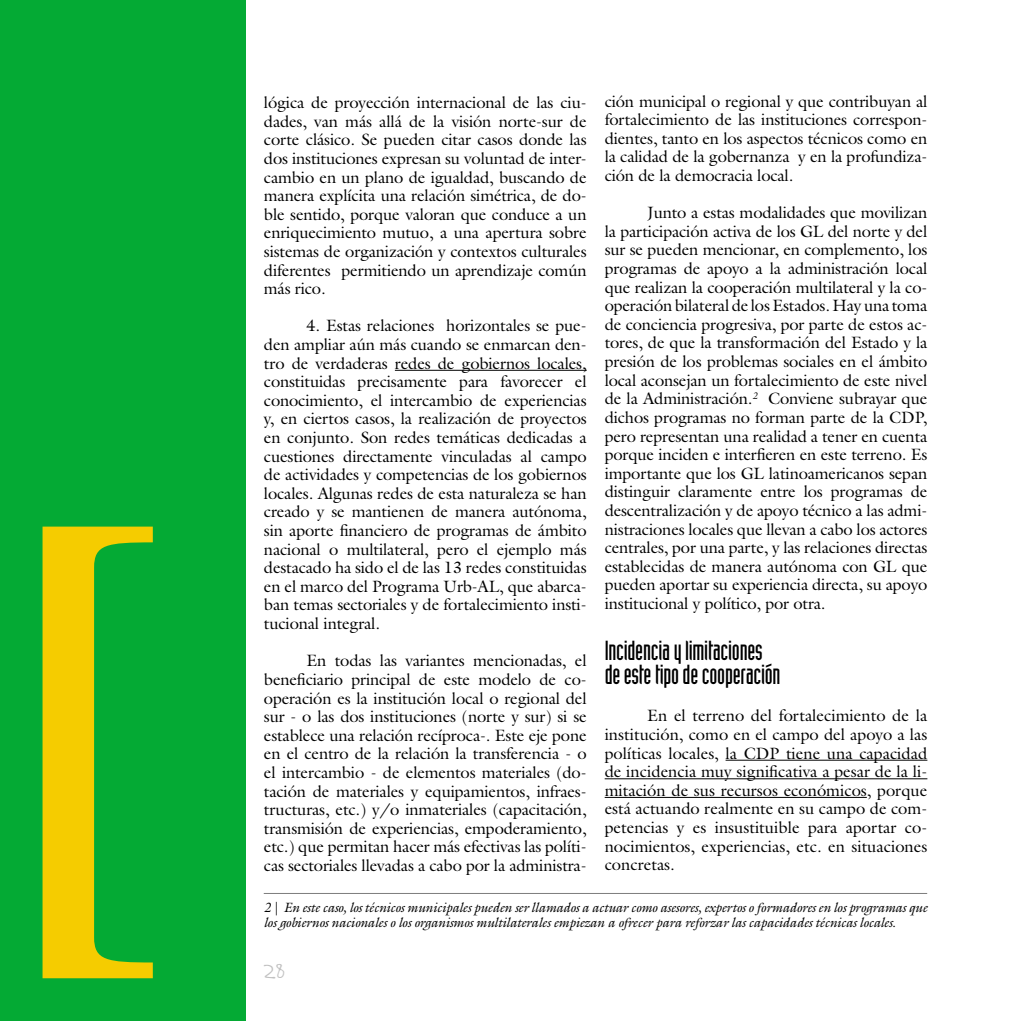
<style>
.page{position:relative;width:1021px;height:1021px;background:#fff}
.page>*{position:absolute;margin:0;border:0;box-sizing:border-box;transform-origin:0 0}
.t1{font:600 525px "Times";color:#f5cc00}
.t2{font:27px/24px "Industria Solid";letter-spacing:-.01em;color:#000}
.t3{font:16.5px/18.6px "Galliard";letter-spacing:-.01em;color:#000;text-align:justify}
.t4{font:16.5px "Montevideo JTG";color:#c1c1c1}
.t5{font:italic 13.5px/15px "Galliard";letter-spacing:-.02em;color:#000}
</style>
<div class="page">
<div style="left:0;top:0;width:246px;height:1020px;background:#04aa34"></div>
<hr style="left:395px;top:370px;width:191px;height:1px;background:#000">
<hr style="left:725px;top:759px;width:202px;height:1px;background:#000">
<hr style="left:604px;top:778px;width:323px;height:1px;background:#000">
<hr style="left:604px;top:797px;width:262px;height:1px;background:#000">
<hr style="left:264px;top:893px;width:663px;height:1px;background:#7d7d7d">
<h1 class="t1" style="left:3px;top:393px;width:176px">[</h1>
<p class="t3" style="left:604px;top:91px;width:324px">ción municipal o regional y que contribuyan al fortalecimiento de las instituciones correspon&shy;dientes, tanto en los aspectos técnicos como en la calidad de la gobernanza y en la profundiza&shy;ción de la democracia local.</p>
<p class="t3" style="left:604px;top:203px;width:324px;text-indent:43px">Junto a estas modalidades que movilizan la participación activa de los GL del norte y del sur se pueden mencionar, en complemento, los programas de apoyo a la administración local que realizan la cooperación multilateral y la co&shy;operación bilateral de los Estados. Hay una toma de conciencia progresiva, por parte de estos ac&shy;tores, de que la transformación del Estado y la presión de los problemas sociales en el ámbito local aconsejan un fortalecimiento de este nivel de la Administración.<sup>2</sup> Conviene subrayar que dichos programas no forman parte de la CDP, pero representan una realidad a tener en cuenta porque inciden e interfieren en este terreno. Es importante que los GL latinoamericanos sepan distinguir claramente entre los programas de descentralización y de apoyo técnico a las admi&shy;nistraciones locales que llevan a cabo los actores centrales, por una parte, y las relaciones directas establecidas de manera autónoma con GL que pueden aportar su experiencia directa, su apoyo institucional y político, por otra.</p>
<h2 class="t2" style="left:604px;top:638px;width:177px">Incidencia y limitaciones de este tipo de cooperación</h2>
<p class="t3" style="left:604px;top:706px;width:324px;text-indent:43px">En el terreno del fortalecimiento de la institución, como en el campo del apoyo a las políticas locales, la CDP tiene una capacidad de incidencia muy significativa a pesar de la li&shy;mitación de sus recursos económicos, porque está actuando realmente en su campo de com&shy;petencias y es insustituible para aportar co&shy;nocimientos, experiencias, etc. en situaciones concretas.</p>
<p class="t5" style="left:264px;top:899px;width:665px">2 | En este caso, los técnicos municipales pueden ser llamados a actuar como asesores, expertos o formadores en los programas que los gobiernos nacionales o los organismos multilaterales empiezan a ofrecer para reforzar las capacidades técnicas locales.</p>
<p class="t3" style="left:264px;top:93px;width:324px">lógica de proyección internacional de las ciu&shy;dades, van más allá de la visión norte-sur de corte clásico. Se pueden citar casos donde las dos instituciones expresan su voluntad de inter&shy;cambio en un plano de igualdad, buscando de manera explícita una relación simétrica, de do&shy;ble sentido, porque valoran que conduce a un enriquecimiento mutuo, a una apertura sobre sistemas de organización y contextos culturales diferentes permitiendo un aprendizaje común más rico.</p>
<p class="t3" style="left:264px;top:316px;width:324px;text-indent:43px">4. Estas relaciones horizontales se pue&shy;den ampliar aún más cuando se enmarcan den&shy;tro de verdaderas redes de gobiernos locales, constituidas precisamente para favorecer el conocimiento, el intercambio de experiencias y, en ciertos casos, la realización de proyectos en conjunto. Son redes temáticas dedicadas a cuestiones directamente vinculadas al campo de actividades y competencias de los gobiernos locales. Algunas redes de esta naturaleza se han creado y se mantienen de manera autónoma, sin aporte financiero de programas de ámbito nacional o multilateral, pero el ejemplo más destacado ha sido el de las 13 redes constituidas en el marco del Programa Urb-AL, que abarca&shy;ban temas sectoriales y de fortalecimiento insti&shy;tucional integral.</p>
<p class="t3" style="left:264px;top:651px;width:324px;text-indent:43px">En todas las variantes mencionadas, el beneficiario principal de este modelo de co&shy;operación es la institución local o regional del sur - o las dos instituciones (norte y sur) si se establece una relación recíproca-. Este eje pone en el centro de la relación la transferencia - o el intercambio - de elementos materiales (do&shy;tación de materiales y equipamientos, infraes&shy;tructuras, etc.) y/o inmateriales (capacitación, transmisión de experiencias, empoderamiento, etc.) que permitan hacer más efectivas las políti&shy;cas sectoriales llevadas a cabo por la administra-</p>
<p class="t4" style="left:264px;top:958px;width:23px">28</p>
</div>
